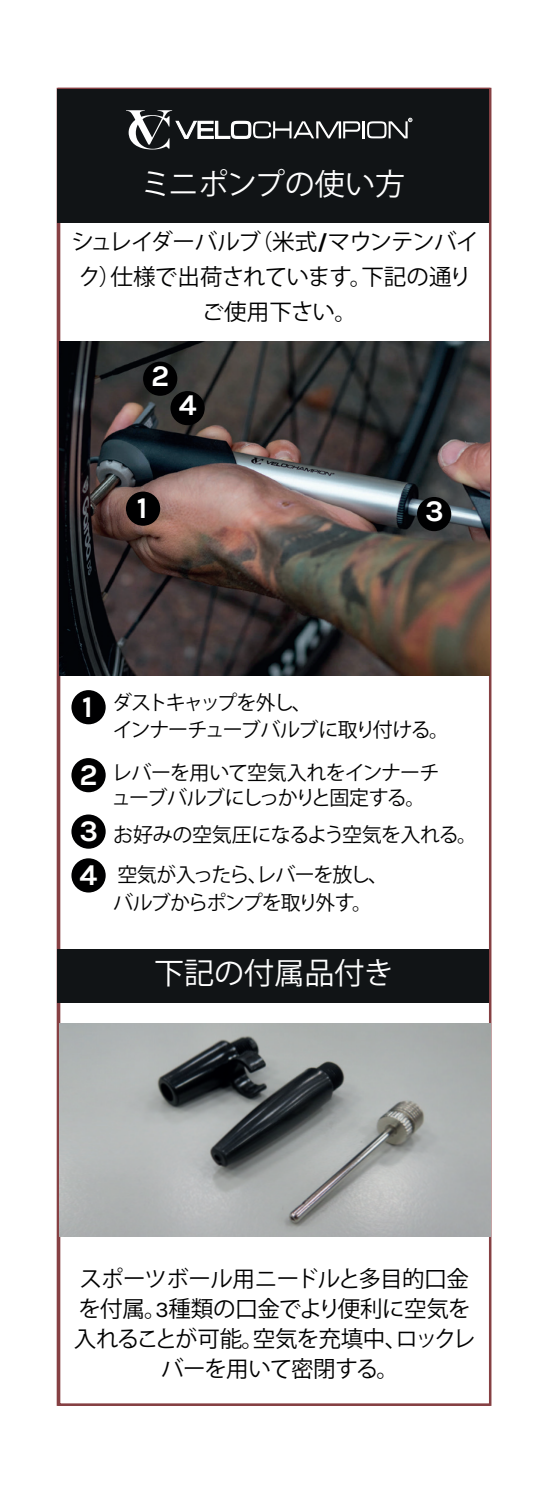
<style>
.page{position:relative;width:542px;height:1489px;background:#fff}
.page>*{position:absolute;margin:0;border:0;box-sizing:border-box;transform-origin:0 0}
.t1{font:30px "Koz Go Pr 6 N";color:#fff}
.t2{font:700 30px/56.5px "Karla";color:#fff}
.t3{font:22.5px/30px "Koz Go Pr 6 N";letter-spacing:-.03em;color:#000001;text-align:center}
.t4{font:20px/25px "Koz Go Pr 6 N";letter-spacing:-.055em;color:#000001}
.t5{font:20px/40px "Koz Go Pr 6 N";letter-spacing:-.035em;color:#000001}
.t6{font:20px/27.5px "Koz Go Pr 6 N";letter-spacing:-.095em;color:#000001}
.t7{font:20px "Koz Go Pr 6 N";letter-spacing:-.085em;color:#000001}
.s1{font-family:"Karla";font-weight:700}
.s2{font-family:"Karla"}
</style>
<div class="page">
<div style="left:58px;top:88px;width:433px;height:1317px;background:#fff;border:3px solid #864043"></div>
<div style="left:58px;top:89px;width:430px;height:133px;background:#111416"></div>
<svg style="left:126px;top:110px;width:286px;height:39px"></svg>
<img style="left:60px;top:341px;width:428px;height:335px">
<div style="left:143px;top:361px;width:34px;height:35px;background:#000001;border-radius:50%"></div>
<div style="left:170px;top:391px;width:34px;height:34px;background:#000001;border-radius:50%"></div>
<div style="left:416px;top:497px;width:35px;height:34px;background:#000001;border-radius:50%"></div>
<div style="left:126px;top:491px;width:34px;height:34px;background:#000001;border-radius:50%"></div>
<div style="left:71px;top:690px;width:35px;height:34px;background:#000001;border-radius:50%"></div>
<div style="left:71px;top:758px;width:35px;height:34px;background:#000001;border-radius:50%"></div>
<div style="left:71px;top:814px;width:35px;height:34px;background:#000001;border-radius:50%"></div>
<div style="left:71px;top:858px;width:35px;height:34px;background:#000001;border-radius:50%"></div>
<div style="left:58px;top:949px;width:430px;height:53px;background:#111416"></div>
<img style="left:59px;top:1023px;width:430px;height:213px">
<h1 class="t1" style="left:140px;top:167px;width:266px">ミニポンプの使い方</h1>
<p class="t3" style="left:71px;top:225px;width:408px;line-height:35px">シュレイダーバルブ（米式<span class="s1">/</span>マウンテンバイク）仕様で出荷されています。下記の通りご使用下さい。</p>
<h1 class="t2" style="left:151px;top:347px;width:20px">2</h1>
<h1 class="t2" style="left:178px;top:377px;width:19px">4</h1>
<h1 class="t2" style="left:136px;top:480px;width:12px">1</h1>
<h1 class="t2" style="left:425px;top:483px;width:20px">3</h1>
<h1 class="t2" style="left:82px;top:678px;width:12px">1</h1>
<h1 class="t2" style="left:80px;top:746px;width:20px">2<br>3</h1>
<h1 class="t2" style="left:80px;top:846px;width:19px">4</h1>
<p class="t6" style="left:112px;top:689px;width:338px">ダストキャップを外し、<br>インナーチューブバルブに取り付ける。</p>
<p class="t4" style="left:111px;top:760px;width:329px">レバーを用いて空気入れをインナーチューブバルブにしっかりと固定する。</p>
<p class="t5" style="left:113px;top:815px;width:365px">お好みの空気圧になるよう空気を入れる。空気が入ったら、レバーを放し、</p>
<p class="t7" style="left:113px;top:891px;width:260px">バルブからポンプを取り外す。</p>
<h1 class="t1" style="left:154px;top:956px;width:241px">下記の付属品付き</h1>
<p class="t3" style="left:74px;top:1264px;width:403px">スポーツボール用ニードルと多目的口金を付属。<span class="s2">3</span>種類の口金でより便利に空気を入れることが可能。空気を充填中、ロックレバーを用いて密閉する。</p>
</div>
